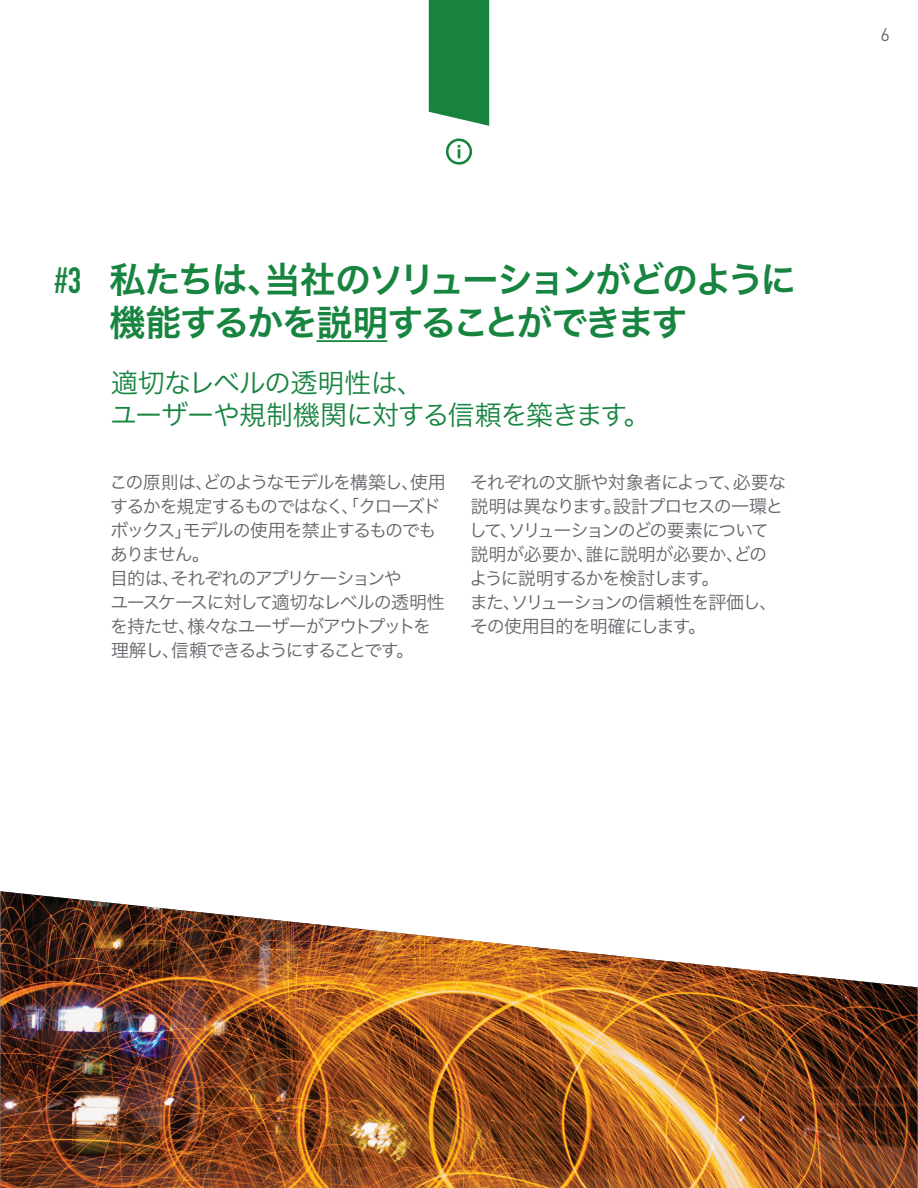
<style>
.page{position:relative;width:918px;height:1188px;background:#fff}
.page>*{position:absolute;margin:0;border:0;box-sizing:border-box;transform-origin:0 0}
.t1{font:36px/43.2px "Hiragino Sans W6";letter-spacing:-.07em;color:#178440}
.t2{font:700 36px "DIN Condensed";color:#178440}
.t3{font:27px/32.4px "Hiragino Sans W3";letter-spacing:-.04em;color:#178440}
.t4{font:18px/24px "Hiragino Sans W3";letter-spacing:-.07em;color:#62656a}
.t5{font:18px "DIN";color:#62656a}
</style>
<div class="page">
<hr style="left:317px;top:340px;width:70px;height:2px;background:#178440">
<img style="left:0;top:891px;width:918px;height:297px">
<svg style="left:446px;top:138px;width:26px;height:27px"></svg>
<div style="left:429px;top:0;width:60px;height:126px;background:#17833f"></div>
<h1 class="t2" style="left:55px;top:256px;width:28px">#3</h1>
<h1 class="t1" style="left:110px;top:256px;width:689px">私たちは、当社のソリューションがどのように機能するかを説明することができます</h1>
<h2 class="t3" style="left:110px;top:364px;width:542px">適切なレベルの透明性は、<br>ユーザーや規制機関に対する信頼を築きます。</h2>
<p class="t4" style="left:110px;top:469px;width:338px">この原則は、どのようなモデルを構築し、使用するかを規定するものではなく、「クローズドボックス」モデルの使用を禁止するものでもありません。<br>目的は、それぞれのアプリケーションや<br>ユースケースに対して適切なレベルの透明性を持たせ、様々なユーザーがアウトプットを理解し、信頼できるようにすることです。</p>
<p class="t4" style="left:469px;top:469px;width:318px">それぞれの文脈や対象者によって、必要な説明は異なります。設計プロセスの一環として、ソリューションのどの要素について説明が必要か、誰に説明が必要か、どのように説明するかを検討します。<br>また、ソリューションの信頼性を評価し、その使用目的を明確にします。</p>
<p class="t5" style="left:881px;top:23px;width:11px">6</p>
</div>
